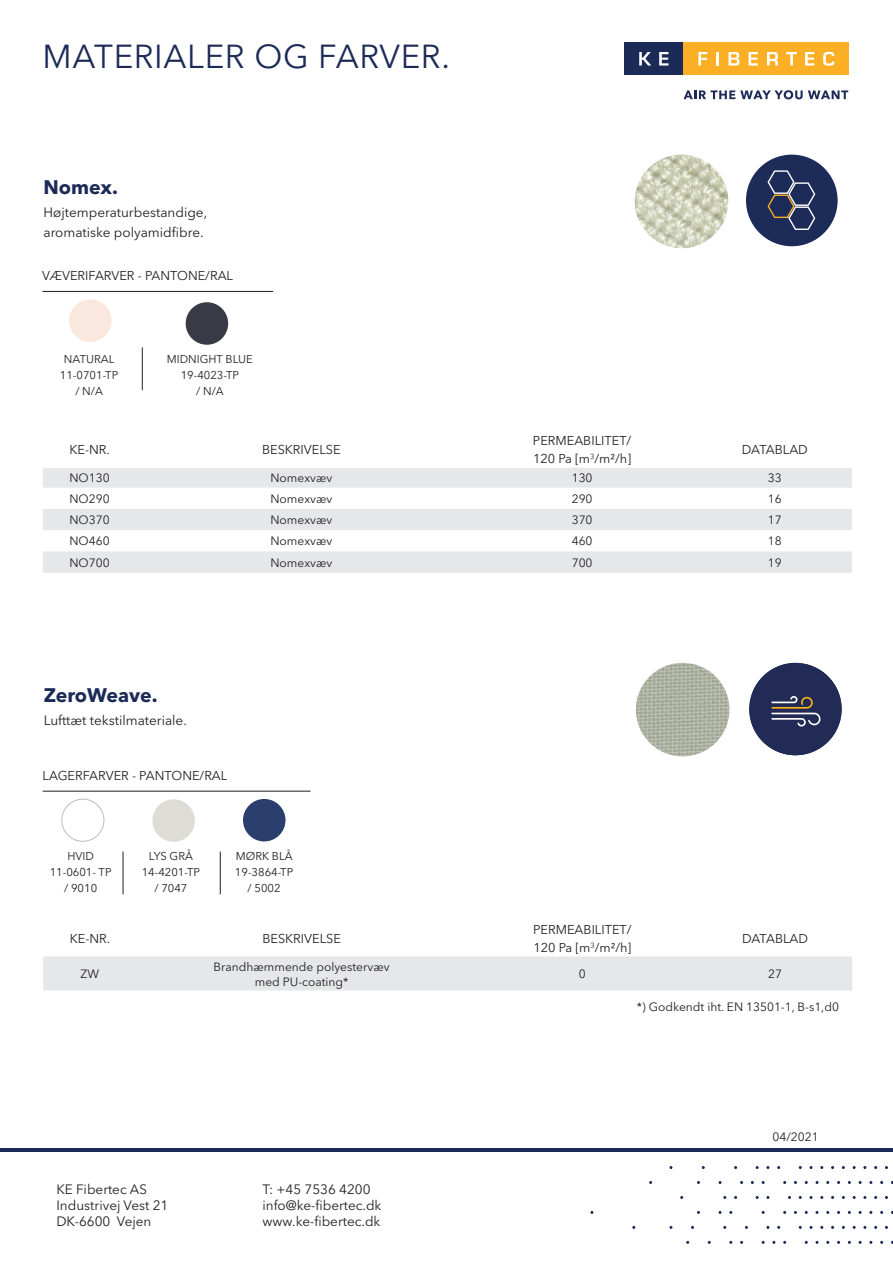
<style>
.page{position:relative;width:893px;height:1263px;background:#fff}
.page>*{position:absolute;margin:0;border:0;box-sizing:border-box;transform-origin:0 0}
.t1{font:33px "Avenir Next LT Pro";letter-spacing:.02em;color:#1c2a57}
.Brødtekst{font:700 19.5px "Avenir Next LT Pro";color:#1c2a57}
.Brødtekst-2{font:13.5px/19.5px "Avenir Next LT Pro";color:#231f20}
.tabel_medium_centrer{font:12.75px "Avenir Next LT Pro";color:#231f20}
.tabel_medium_venstre{font:12.75px "Avenir Next LT Pro";color:#231f20}
.Brødtekst-3{font:12.75px "Avenir Next LT Pro";color:#231f20}
.tabel{font:12px/15px "Avenir Next LT Pro";color:#231f20;text-align:center}
.tabel_medium_venstre-2{font:12px "Avenir Next LT Pro";color:#231f20}
.Brødtekst_-_væverfar{font:11.25px/15.8px "Avenir Next LT Pro";color:#231f20;text-align:center}
</style>
<div class="page">
<svg style="left:684px;top:90px;width:146px;height:9px"></svg>
<svg style="left:832px;top:90px;width:16px;height:9px"></svg>
<div style="left:624px;top:43px;width:60px;height:32px;background:#1c2a57"></div>
<svg style="left:639px;top:52px;width:12px;height:14px"></svg>
<svg style="left:659px;top:52px;width:9px;height:14px"></svg>
<div style="left:684px;top:43px;width:165px;height:32px;background:#fbaf25"></div>
<svg style="left:698px;top:52px;width:9px;height:14px"></svg>
<hr style="left:716px;top:52px;width:3px;height:14px;background:#fff">
<svg style="left:728px;top:52px;width:11px;height:14px"></svg>
<svg style="left:748px;top:52px;width:10px;height:14px"></svg>
<svg style="left:767px;top:52px;width:11px;height:14px"></svg>
<svg style="left:786px;top:52px;width:11px;height:14px"></svg>
<svg style="left:805px;top:52px;width:9px;height:14px"></svg>
<svg style="left:823px;top:52px;width:11px;height:14px"></svg>
<div style="left:746px;top:155px;width:92px;height:91px;background:#1d2b59;border-radius:50%"></div>
<svg style="left:767px;top:170px;width:49px;height:60px"></svg>
<svg style="left:635px;top:155px;width:93px;height:93px"></svg>
<svg style="left:43px;top:468px;width:809px;height:105px;fill:#e6e7e9"></svg>
<div style="left:186px;top:302px;width:42px;height:43px;background:#383b45;border-radius:50%"></div>
<div style="left:69px;top:299px;width:43px;height:43px;background:#fae8de;border-radius:50%"></div>
<hr style="left:42px;top:291px;width:231px;height:1px;background:#231f20">
<hr style="left:142px;top:347px;width:1px;height:43px;background:#231f20">
<div style="left:43px;top:956px;width:809px;height:34px;background:#e6e7e9"></div>
<img style="left:636px;top:663px;width:93px;height:93px;border-radius:47px">
<svg style="left:749px;top:663px;width:93px;height:92px"></svg>
<hr style="left:220px;top:851px;width:1px;height:43px;background:#231f20">
<div style="left:62px;top:799px;width:42px;height:42px;border:1px solid #bcbdc0;border-radius:50%"></div>
<div style="left:152px;top:799px;width:43px;height:43px;background:#ddddd5;border-radius:50%"></div>
<div style="left:243px;top:799px;width:42px;height:42px;background:#2a3f6e;border-radius:50%"></div>
<hr style="left:43px;top:791px;width:268px;height:1px;background:#231f20">
<hr style="left:123px;top:851px;width:1px;height:43px;background:#231f20">
<hr style="left:0;top:1148px;width:893px;height:3px;background:#1c2a57">
<p class="t1" style="left:43px;top:37px;width:409px">MATERIALER OG FARVER.</p>
<p class="Brødtekst" style="left:44px;top:175px;width:76px">Nomex.</p>
<p class="Brødtekst-2" style="left:44px;top:203px;width:165px">Højtemperaturbestandige, aromatiske polyamidfibre.</p>
<p class="Brødtekst-3" style="left:42px;top:268px;width:192px">VÆVERIFARVER - PANTONE/RAL</p>
<p class="Brødtekst_-_væverfar" style="left:64px;top:351px;width:52px">NATURAL</p>
<p class="Brødtekst_-_væverfar" style="left:60px;top:367px;width:60px">11-0701-TP / N/A</p>
<p class="Brødtekst_-_væverfar" style="left:167px;top:351px;width:87px">MIDNIGHT BLUE</p>
<p class="Brødtekst_-_væverfar" style="left:181px;top:367px;width:60px">19-4023-TP</p>
<p class="Brødtekst_-_væverfar" style="left:196px;top:383px;width:29px">/ N/A</p>
<p class="tabel_medium_venstre" style="left:70px;top:442px;width:42px">KE-NR.</p>
<p class="tabel_medium_venstre" style="left:262px;top:442px;width:80px">BESKRIVELSE</p>
<p class="tabel_medium_centrer" style="left:533px;top:433px;width:100px">PERMEABILITET/</p>
<p class="tabel_medium_centrer" style="left:533px;top:451px;width:100px">120 Pa [m<sup>3</sup>/m²/h]</p>
<p class="tabel_medium_venstre" style="left:742px;top:442px;width:68px">DATABLAD</p>
<p class="tabel_medium_venstre-2" style="left:69px;top:471px;width:42px">NO130</p>
<p class="tabel" style="left:270px;top:470px;width:63px">Nomexvæv</p>
<p class="tabel" style="left:572px;top:470px;width:22px">130</p>
<p class="tabel" style="left:768px;top:470px;width:15px">33</p>
<p class="tabel_medium_venstre-2" style="left:69px;top:491px;width:42px">NO290</p>
<p class="tabel" style="left:270px;top:491px;width:63px">Nomexvæv</p>
<p class="tabel" style="left:572px;top:491px;width:22px">290</p>
<p class="tabel" style="left:768px;top:491px;width:15px">16</p>
<p class="tabel_medium_venstre-2" style="left:69px;top:513px;width:42px">NO370</p>
<p class="tabel" style="left:270px;top:512px;width:63px">Nomexvæv</p>
<p class="tabel" style="left:572px;top:512px;width:22px">370</p>
<p class="tabel" style="left:768px;top:512px;width:15px">17</p>
<p class="tabel_medium_venstre-2" style="left:69px;top:534px;width:42px">NO460</p>
<p class="tabel" style="left:270px;top:534px;width:63px">Nomexvæv</p>
<p class="tabel" style="left:572px;top:534px;width:22px">460</p>
<p class="tabel" style="left:768px;top:534px;width:15px">18</p>
<p class="tabel_medium_venstre-2" style="left:69px;top:555px;width:42px">NO700</p>
<p class="tabel" style="left:270px;top:555px;width:63px">Nomexvæv</p>
<p class="tabel" style="left:572px;top:555px;width:22px">700</p>
<p class="tabel" style="left:768px;top:555px;width:15px">19</p>
<p class="Brødtekst" style="left:44px;top:683px;width:115px">ZeroWeave.</p>
<p class="Brødtekst-2" style="left:44px;top:711px;width:145px">Lufttæt tekstilmateriale.</p>
<p class="Brødtekst-3" style="left:43px;top:767px;width:186px">LAGERFARVER - PANTONE/RAL</p>
<p class="Brødtekst_-_væverfar" style="left:50px;top:848px;width:63px">HVID<br>11-0601- TP / 9010</p>
<p class="Brødtekst_-_væverfar" style="left:149px;top:848px;width:46px">LYS GRÅ</p>
<p class="Brødtekst_-_væverfar" style="left:142px;top:864px;width:60px">14-4201-TP</p>
<p class="Brødtekst_-_væverfar" style="left:154px;top:880px;width:35px">/ 7047</p>
<p class="Brødtekst_-_væverfar" style="left:236px;top:848px;width:58px">MØRK BLÅ</p>
<p class="Brødtekst_-_væverfar" style="left:235px;top:864px;width:60px">19-3864-TP</p>
<p class="Brødtekst_-_væverfar" style="left:248px;top:880px;width:35px">/ 5002</p>
<p class="tabel_medium_venstre" style="left:70px;top:931px;width:42px">KE-NR.</p>
<p class="tabel_medium_venstre" style="left:262px;top:931px;width:80px">BESKRIVELSE</p>
<p class="tabel_medium_centrer" style="left:533px;top:922px;width:100px">PERMEABILITET/</p>
<p class="tabel_medium_centrer" style="left:533px;top:940px;width:100px">120 Pa [m<sup>3</sup>/m²/h]</p>
<p class="tabel_medium_venstre" style="left:742px;top:931px;width:68px">DATABLAD</p>
<p class="tabel_medium_venstre-2" style="left:81px;top:967px;width:20px">ZW</p>
<p class="tabel" style="left:214px;top:959px;width:177px">Brandhæmmende polyestervæv med PU-coating*</p>
<p class="tabel" style="left:579px;top:966px;width:8px">0</p>
<p class="tabel" style="left:768px;top:966px;width:15px">27</p>
<p class="tabel" style="left:637px;top:999px;width:204px">*) Godkendt iht. EN 13501-1, B-s1,d0</p>
<p class="Brødtekst-2" style="left:56px;top:1179px;width:92px">KE Fibertec AS</p>
<p class="Brødtekst-2" style="left:56px;top:1195px;width:114px">Industrivej Vest 21</p>
<p class="Brødtekst-2" style="left:56px;top:1211px;width:97px">DK-6600 Vejen</p>
<p class="Brødtekst-2" style="left:262px;top:1179px;width:110px">T: +45 7536 4200</p>
<p class="Brødtekst-2" style="left:262px;top:1195px;width:121px">info@ke-fibertec.dk</p>
<p class="Brødtekst-2" style="left:262px;top:1211px;width:120px">www.ke-fibertec.dk</p>
<p class="tabel" style="left:773px;top:1129px;width:48px">04/2021</p>
</div>
